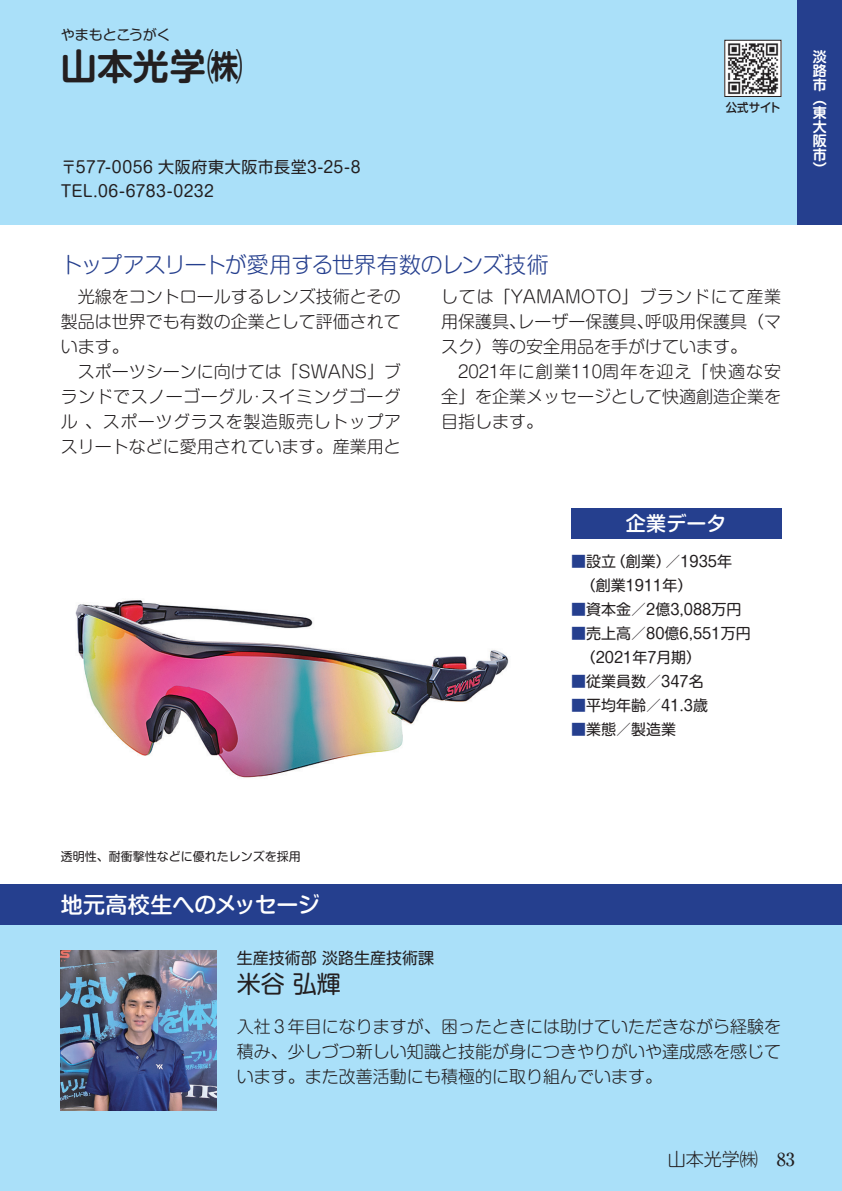
<style>
.page{position:relative;width:842px;height:1191px;background:#fff}
.page>*{position:absolute;margin:0;border:0;box-sizing:border-box;transform-origin:0 0}
.t1{font:700 36px "Shin M Go Pro De";color:#231f20}
.t2{font:24px "Shin M Go Pro";color:#231f20}
.t3{font:300 22px "Shin M Go Pro";letter-spacing:-.04em;color:#253f8e}
.t4{font:500 22px "Shin M Go Pro";letter-spacing:-.005em;color:#fff}
.t5{font:500 20px "Shin M Go Pro";letter-spacing:.005em;color:#fff}
.t6{font:300 18px "Shin M Go Pro";color:#231f20}
.t7{font:500 18px "Ryumin Pro";color:#231f20}
.t8{font:300 17px/25px "Shin M Go Pro";color:#231f20}
.t9{font:16px/24px "Shin M Go Pro";letter-spacing:.035em;color:#231f20}
.t10{font:16px "Shin M Go Pro";letter-spacing:.015em;color:#231f20}
.t11{font:15px/24px "Shin M Go Pro";color:#231f20}
.t12{font:700 14px/14px "Shin M Go Pro De";color:#fff;text-align:justify}
.t13{font:14px "Shin M Go Pro";color:#231f20}
.t14{font:12px "Shin M Go Pro";color:#231f20}
.t15{font:500 12px "Shin M Go Pro";letter-spacing:-.005em;color:#231f20;scale:.95 1}
.s1{color:#253f8e}
</style>
<div class="page">
<div style="left:0;top:884px;width:841px;height:307px;background:#aae0f9"></div>
<div style="left:0;top:884px;width:841px;height:40px;background:#253f8e"></div>
<div style="left:0;top:0;width:841px;height:224px;background:#aae0f9"></div>
<div style="left:797px;top:0;width:44px;height:224px;background:#253f8e"></div>
<img style="left:75px;top:600px;width:434px;height:178px">
<div style="left:571px;top:508px;width:210px;height:30px;background:#253f8e"></div>
<img style="left:61px;top:950px;width:156px;height:160px">
<img style="left:726px;top:42px;width:53px;height:53px">
<div style="left:724px;top:40px;width:57px;height:57px;border:1px solid #231f20"></div>
<p class="t13" style="left:61px;top:24px;width:112px">やまもとこうがく</p>
<h1 class="t1" style="left:61px;top:37px;width:184px">山本光学㈱</h1>
<p class="t9" style="left:61px;top:153px;width:301px">〒577-0056 大阪府東大阪市長堂3-25-8<br>TEL.06-6783-0232</p>
<p class="t3" style="left:61px;top:247px;width:489px">トップアスリートが愛用する世界有数のレンズ技術</p>
<p class="t15" style="left:725px;top:97px;width:59px">公式サイト</p>
<p class="t8" style="left:61px;top:282px;width:342px">　光線をコントロールするレンズ技術とその製品は世界でも有数の企業として評価されています。<br>　スポーツシーンに向けては「SWANS」ブランドでスノーゴーグル･スイミングゴーグル ､スポーツグラスを製造販売しトップアスリートなどに愛用されています。産業用と</p>
<p class="t8" style="left:441px;top:282px;width:342px">しては「YAMAMOTO」ブランドにて産業用保護具、レーザー保護具、呼吸用保護具（マスク）等の安全用品を手がけています。　2021年に創業110周年を迎え「快適な安全」を企業メッセージとして快適創造企業を目指します。</p>
<p class="t5" style="left:625px;top:507px;width:102px">企業データ</p>
<p class="t11" style="left:571px;top:548px;width:162px"><span class="s1">■</span>設立（創業）／1935年　（創業1911年）</p>
<p class="t11" style="left:571px;top:596px;width:172px"><span class="s1">■</span>資本金／2億3,088万円</p>
<p class="t11" style="left:571px;top:620px;width:181px"><span class="s1">■</span>売上高／80億6,551万円　（2021年7月期）</p>
<p class="t11" style="left:571px;top:668px;width:134px"><span class="s1">■</span>従業員数／347名</p>
<p class="t11" style="left:571px;top:692px;width:138px"><span class="s1">■</span>平均年齢／41.3歳</p>
<p class="t11" style="left:571px;top:716px;width:106px"><span class="s1">■</span>業態／製造業</p>
<p class="t12" style="left:812px;top:48px;width:15px">淡路市（東大阪市）</p>
<p class="t14" style="left:61px;top:847px;width:242px">透明性、耐衝撃性などに優れたレンズを採用</p>
<p class="t4" style="left:61px;top:886px;width:260px">地元高校生へのメッセージ</p>
<p class="t10" style="left:237px;top:945px;width:199px">生産技術部 淡路生産技術課</p>
<h2 class="t2" style="left:237px;top:964px;width:129px">米谷 弘輝　</h2>
<p class="t8" style="left:237px;top:1012px;width:546px;text-align:justify">入社３年目になりますが、困ったときには助けていただきながら経験を積み、少しづつ新しい知識と技能が身につきやりがいや達成感を感じています。また改善活動にも積極的に取り組んでいます。</p>
<p class="t6" style="left:667px;top:1145px;width:91px">山本光学㈱</p>
<p class="t7" style="left:776px;top:1145px;width:19px">83</p>
</div>
